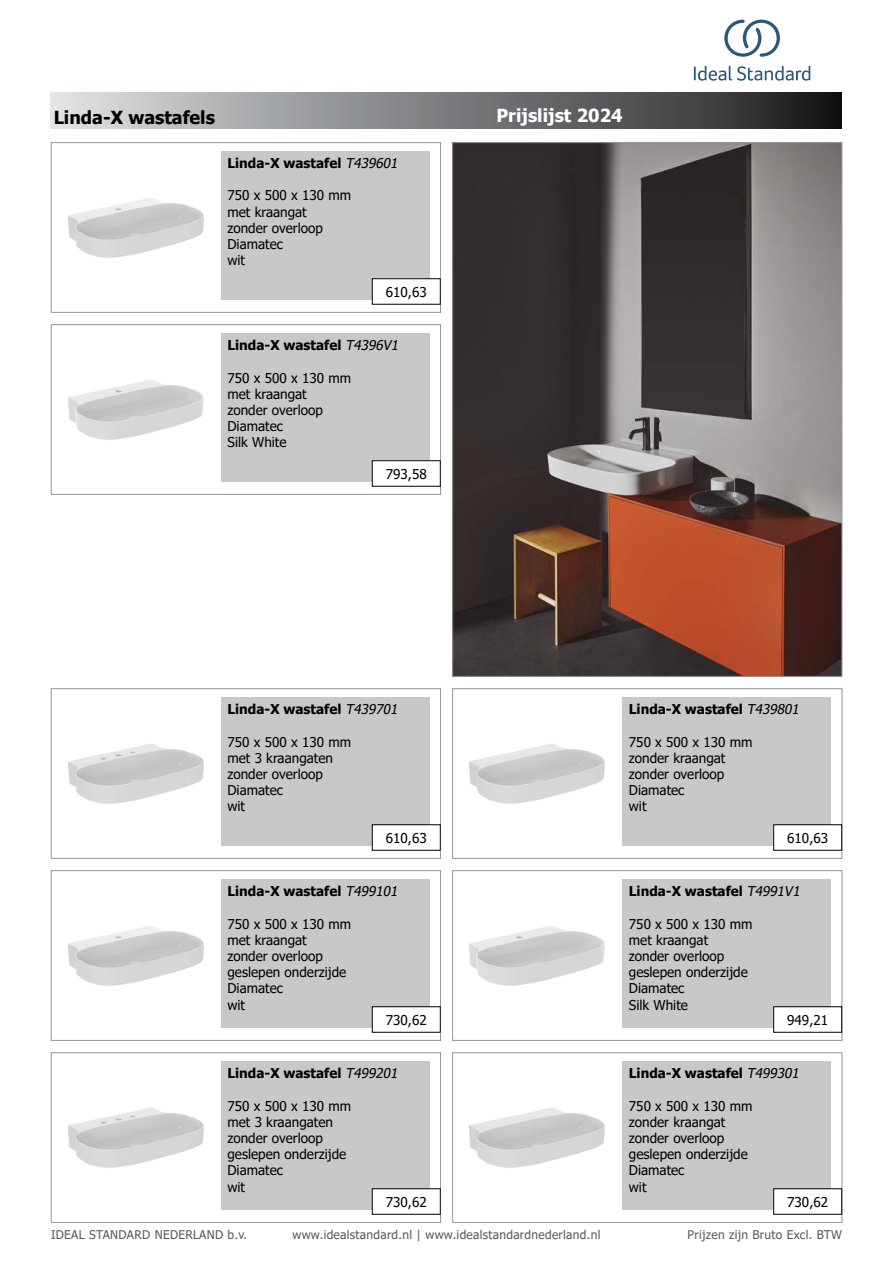
<style>
.page{position:relative;width:893px;height:1263px;background:#fff}
.page>*{position:absolute;margin:0;border:0;box-sizing:border-box;transform-origin:0 0}
.t1{font:700 18px "Tahoma";color:#000}
.t2{font:700 18px "Tahoma";color:#fff}
.t3{font:13.5px/16.2px "Tahoma";color:#000}
.t4{font:700 13.5px "Tahoma";color:#000}
.t5{font:12px "Tahoma";letter-spacing:.025em;color:#58595b}
.s1{font-weight:400;font-style:italic}
</style>
<div class="page">
<div style="left:51px;top:92px;width:791px;height:37px;background:linear-gradient(to right,#dee1e3,#1a1a1b)"></div>
<div style="left:51px;top:142px;width:390px;height:171px;border:1px solid #939598"></div>
<img style="left:68px;top:198px;width:136px;height:60px">
<div style="left:221px;top:151px;width:209px;height:149px;background:#c7c8ca"></div>
<div style="left:51px;top:324px;width:390px;height:171px;border:1px solid #939598"></div>
<img style="left:68px;top:380px;width:136px;height:60px">
<div style="left:221px;top:333px;width:209px;height:149px;background:#c7c8ca"></div>
<div style="left:51px;top:688px;width:390px;height:170px;border:1px solid #939598"></div>
<img style="left:68px;top:744px;width:136px;height:60px">
<div style="left:221px;top:697px;width:209px;height:149px;background:#c7c8ca"></div>
<div style="left:452px;top:688px;width:390px;height:170px;border:1px solid #939598"></div>
<img style="left:469px;top:744px;width:136px;height:60px">
<div style="left:622px;top:697px;width:209px;height:149px;background:#c7c8ca"></div>
<div style="left:51px;top:870px;width:390px;height:170px;border:1px solid #939598"></div>
<img style="left:68px;top:926px;width:136px;height:60px">
<div style="left:221px;top:879px;width:209px;height:149px;background:#c7c8ca"></div>
<div style="left:452px;top:870px;width:390px;height:170px;border:1px solid #939598"></div>
<img style="left:469px;top:926px;width:136px;height:60px">
<div style="left:622px;top:879px;width:209px;height:149px;background:#c7c8ca"></div>
<div style="left:51px;top:1052px;width:390px;height:170px;border:1px solid #939598"></div>
<img style="left:68px;top:1108px;width:136px;height:60px">
<div style="left:221px;top:1061px;width:209px;height:149px;background:#c7c8ca"></div>
<div style="left:452px;top:1052px;width:390px;height:170px;border:1px solid #939598"></div>
<img style="left:469px;top:1108px;width:136px;height:60px">
<div style="left:622px;top:1061px;width:209px;height:149px;background:#c7c8ca"></div>
<img style="left:454px;top:144px;width:386px;height:530px">
<div style="left:372px;top:279px;width:68px;height:25px;background:#fff"></div>
<div style="left:372px;top:461px;width:68px;height:25px;background:#fff"></div>
<div style="left:372px;top:460px;width:68px;height:26px;border:1px solid #000"></div>
<div style="left:372px;top:825px;width:68px;height:25px;background:#fff"></div>
<div style="left:372px;top:824px;width:68px;height:26px;border:1px solid #000"></div>
<div style="left:774px;top:825px;width:68px;height:25px;background:#fff"></div>
<div style="left:773px;top:824px;width:69px;height:26px;border:1px solid #000"></div>
<div style="left:372px;top:1007px;width:68px;height:25px;background:#fff"></div>
<div style="left:372px;top:1006px;width:68px;height:26px;border:1px solid #000"></div>
<div style="left:774px;top:1007px;width:68px;height:25px;background:#fff"></div>
<div style="left:773px;top:1006px;width:69px;height:26px;border:1px solid #000"></div>
<div style="left:372px;top:1189px;width:68px;height:25px;background:#fff"></div>
<div style="left:372px;top:1188px;width:68px;height:26px;border:1px solid #000"></div>
<div style="left:774px;top:1189px;width:68px;height:25px;background:#fff"></div>
<div style="left:773px;top:1188px;width:69px;height:26px;border:1px solid #000"></div>
<svg style="left:694px;top:66px;width:116px;height:15px"></svg>
<svg style="left:724px;top:20px;width:56px;height:37px"></svg>
<h1 class="t1" style="left:54px;top:105px;width:163px">Linda-X wastafels</h1>
<p class="t4" style="left:227px;top:154px;width:175px">Linda-X wastafel <span class="s1">T439601</span></p>
<p class="t3" style="left:227px;top:188px;width:125px">750 x 500 x 130 mm met kraangat<br>zonder overloop<br>Diamatec<br>wit</p>
<p class="t3" style="left:386px;top:284px;width:42px">610,63</p>
<p class="t4" style="left:227px;top:336px;width:176px">Linda-X wastafel <span class="s1">T4396V1</span></p>
<p class="t3" style="left:227px;top:370px;width:125px">750 x 500 x 130 mm met kraangat<br>zonder overloop<br>Diamatec<br>Silk White</p>
<p class="t3" style="left:386px;top:466px;width:42px">793,58</p>
<h1 class="t2" style="left:496px;top:103px;width:128px">Prijslijst 2024</h1>
<p class="t4" style="left:227px;top:700px;width:175px">Linda-X wastafel <span class="s1">T439701</span></p>
<p class="t3" style="left:227px;top:734px;width:125px">750 x 500 x 130 mm met 3 kraangaten zonder overloop<br>Diamatec<br>wit</p>
<p class="t4" style="left:629px;top:700px;width:175px">Linda-X wastafel <span class="s1">T439801</span></p>
<p class="t3" style="left:629px;top:734px;width:125px">750 x 500 x 130 mm zonder kraangat zonder overloop<br>Diamatec<br>wit</p>
<p class="t3" style="left:386px;top:830px;width:42px">610,63</p>
<p class="t3" style="left:787px;top:830px;width:42px">610,63</p>
<p class="t4" style="left:227px;top:882px;width:175px">Linda-X wastafel <span class="s1">T499101</span></p>
<p class="t3" style="left:227px;top:916px;width:125px">750 x 500 x 130 mm met kraangat<br>zonder overloop geslepen onderzijde<br>Diamatec<br>wit</p>
<p class="t4" style="left:629px;top:882px;width:176px">Linda-X wastafel <span class="s1">T4991V1</span></p>
<p class="t3" style="left:629px;top:916px;width:125px">750 x 500 x 130 mm met kraangat<br>zonder overloop geslepen onderzijde<br>Diamatec<br>Silk White</p>
<p class="t3" style="left:386px;top:1012px;width:42px">730,62</p>
<p class="t3" style="left:787px;top:1012px;width:42px">949,21</p>
<p class="t4" style="left:227px;top:1064px;width:175px">Linda-X wastafel <span class="s1">T499201</span></p>
<p class="t3" style="left:227px;top:1098px;width:125px">750 x 500 x 130 mm met 3 kraangaten zonder overloop geslepen onderzijde<br>Diamatec<br>wit</p>
<p class="t4" style="left:629px;top:1064px;width:175px">Linda-X wastafel <span class="s1">T499301</span></p>
<p class="t3" style="left:629px;top:1098px;width:125px">750 x 500 x 130 mm zonder kraangat zonder overloop geslepen onderzijde<br>Diamatec<br>wit</p>
<p class="t5" style="left:688px;top:1227px;width:156px">Prijzen zijn Bruto Excl. BTW</p>
<p class="t3" style="left:386px;top:1194px;width:42px">730,62</p>
<p class="t3" style="left:787px;top:1194px;width:42px">730,62</p>
<p class="t5" style="left:51px;top:1227px;width:198px">IDEAL STANDARD NEDERLAND b.v.</p>
<p class="t5" style="left:292px;top:1227px;width:309px">www.idealstandard.nl | www.idealstandardnederland.nl</p>
</div>
